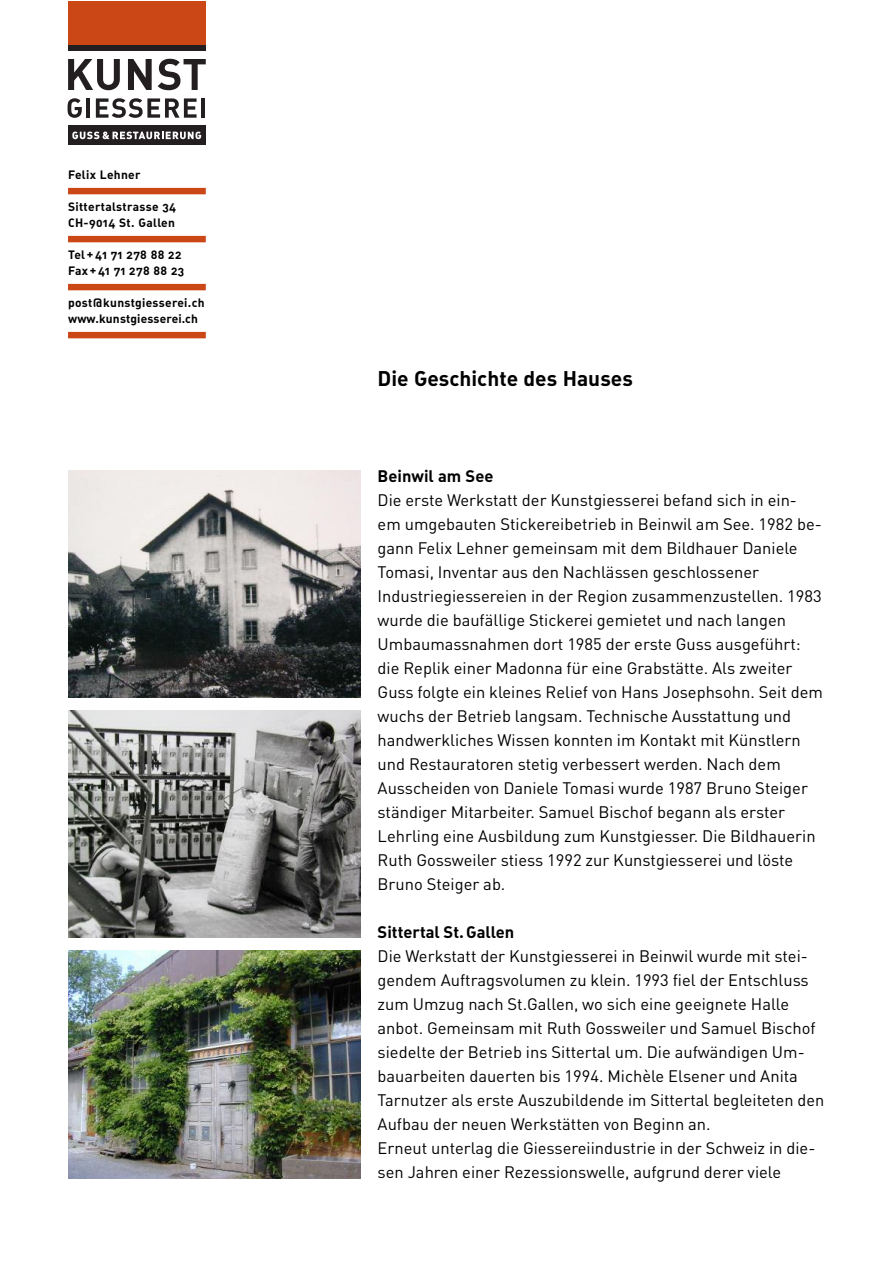
<style>
.page{position:relative;width:893px;height:1263px;background:#fff}
.page>*{position:absolute;margin:0;border:0;box-sizing:border-box;transform-origin:0 0}
.t1{font:21px "FFDIN Bold Alternate";color:#000}
.t2{font:16.5px/24px "FFDIN";color:#000}
.t3{font:16.5px "FFDIN Bold Alternate";color:#000}
.t4{font:12px/16.5px "FFDIN Bold Alternate";letter-spacing:.025em;color:#000}
</style>
<div class="page">
<img style="left:68px;top:710px;width:293px;height:228px">
<img style="left:68px;top:950px;width:293px;height:228px">
<img style="left:68px;top:470px;width:293px;height:228px">
<div style="left:68px;top:1px;width:138px;height:45px;background:#cb4816"></div>
<div style="left:68px;top:236px;width:138px;height:6px;background:#cb4816"></div>
<div style="left:68px;top:188px;width:138px;height:6px;background:#cb4816"></div>
<div style="left:68px;top:284px;width:138px;height:6px;background:#cb4816"></div>
<div style="left:68px;top:332px;width:138px;height:6px;background:#cb4816"></div>
<svg style="left:67px;top:98px;width:15px;height:20px"></svg>
<hr style="left:86px;top:98px;width:4px;height:20px;background:#231f20">
<svg style="left:96px;top:98px;width:101px;height:20px"></svg>
<hr style="left:201px;top:98px;width:4px;height:20px;background:#231f20">
<div style="left:68px;top:126px;width:138px;height:19px;background:#231f20"></div>
<svg style="left:68px;top:59px;width:52px;height:31px"></svg>
<svg style="left:128px;top:59px;width:24px;height:31px"></svg>
<svg style="left:158px;top:59px;width:48px;height:31px"></svg>
<svg style="left:72px;top:132px;width:129px;height:7px"></svg>
<div style="left:68px;top:45px;width:138px;height:6px;background:#231f20"></div>
<p class="t4" style="left:68px;top:168px;width:74px">Felix Lehner</p>
<p class="t4" style="left:68px;top:199px;width:110px">Sittertalstrasse 34<br>CH-9014 St. Gallen</p>
<p class="t4" style="left:68px;top:247px;width:118px">Tel +41 71 278 88 22<br>Fax +41 71 278 88 23</p>
<p class="t4" style="left:68px;top:295px;width:138px">post@kunstgiesserei.ch www.kunstgiesserei.ch</p>
<p class="t1" style="left:378px;top:371px;width:257px">Die Geschichte des Hauses</p>
<p class="t3" style="left:378px;top:470px;width:117px">Beinwil am See</p>
<p class="t2" style="left:378px;top:490px;width:447px">Die erste Werkstatt der Kunstgiesserei befand sich in ein&shy;em umgebauten Stickereibetrieb in Beinwil am See. 1982 be&shy;gann Felix Lehner gemeinsam mit dem Bildhauer Daniele Tomasi, Inventar aus den Nachlässen geschlossener Industriegiessereien in der Region zusammenzustellen. 1983 wurde die baufällige Stickerei gemietet und nach langen Umbaumassnahmen dort 1985 der erste Guss ausgeführt: die Replik einer Madonna für eine Grabstätte. Als zweiter Guss folgte ein kleines Relief von Hans Josephsohn. Seit dem wuchs der Betrieb langsam. Technische Ausstattung und handwerkliches Wissen konnten im Kontakt mit Künstlern und Restauratoren stetig verbessert werden. Nach dem Ausscheiden von Daniele Tomasi wurde 1987 Bruno Steiger ständiger Mitarbeiter. Samuel Bischof begann als erster Lehrling eine Ausbildung zum Kunstgiesser. Die Bildhauerin Ruth Gossweiler stiess 1992 zur Kunstgiesserei und löste Bruno Steiger ab.</p>
<p class="t3" style="left:378px;top:926px;width:138px">Sittertal St. Gallen</p>
<p class="t2" style="left:378px;top:946px;width:448px">Die Werkstatt der Kunstgiesserei in Beinwil wurde mit stei&shy;gendem Auftragsvolumen zu klein. 1993 fiel der Entschluss zum Umzug nach St.Gallen, wo sich eine geeignete Halle anbot. Gemeinsam mit Ruth Gossweiler und Samuel Bischof siedelte der Betrieb ins Sittertal um. Die aufwändigen Um&shy;bauarbeiten dauerten bis 1994. Michèle Elsener und Anita Tarnutzer als erste Auszubildende im Sittertal begleiteten den Aufbau der neuen Werkstätten von Beginn an.<br>Erneut unterlag die Giessereiindustrie in der Schweiz in die&shy;sen Jahren einer Rezessionswelle, aufgrund derer viele</p>
</div>
